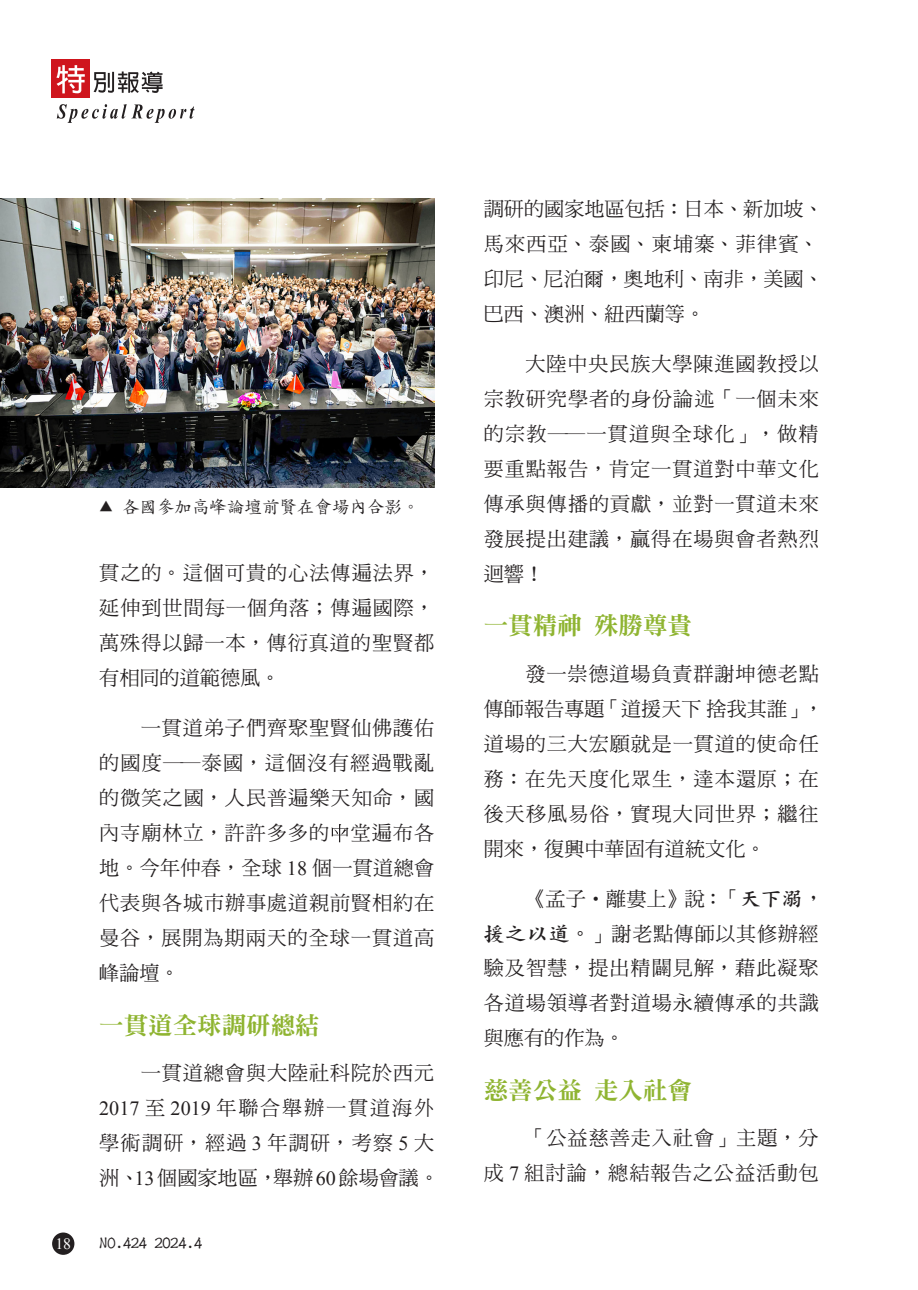
<style>
.page{position:relative;width:918px;height:1290px;background:#fff}
.page>*{position:absolute;margin:0;border:0;box-sizing:border-box;transform-origin:0 0}
._03_內文樣式{font:24.5px "DF Ming Std W9";color:#8fb431}
._03_內文樣式-2{font:20.12px/35px "DF Ming Std W5";letter-spacing:.045em;color:#231f20;text-align:justify}
._03_內文樣式-3{font:20.12px/35px "DF Ming Std W5";color:#231f20}
.照片說明{font:17.5px "DF Kai Shu Std W5";color:#231f20}
.t1{font:700 17.5px "AR Li Shu B5";letter-spacing:-.05em;color:#231f20}
.t2{font:15.75px "Times New Roman";color:#fff}
.s1{font-size:14px}
.s2{font-family:"Times New Roman"}
.s3{font-family:"DF Kai Shu Std W7";font-size:21px}
</style>
<div class="page">
<div style="left:52px;top:1232px;width:22px;height:23px;background:#231f20;border-radius:50%"></div>
<div style="left:51px;top:60px;width:39px;height:38px;background:#cf151d"></div>
<svg style="left:56px;top:65px;width:29px;height:28px"></svg>
<svg style="left:94px;top:71px;width:69px;height:22px"></svg>
<svg style="left:57px;top:104px;width:137px;height:19px"></svg>
<svg style="left:332px;top:824px;width:16px;height:18px"></svg>
<img style="left:0;top:198px;width:434px;height:290px">
<p class="照片說明" style="left:99px;top:497px;width:322px"><span class="s1">▲</span> 各國參加高峰論壇前賢在會場內合影。</p>
<p class="_03_內文樣式-2" style="left:99px;top:555px;width:336px">貫之的。這個可貴的心法傳遍法界，延伸到世間每一個角落；傳遍國際，萬殊得以歸一本，傳衍真道的聖賢都有相同的道範德風。</p>
<p class="_03_內文樣式-2" style="left:99px;top:710px;width:336px;text-indent:42px">一貫道弟子們齊聚聖賢仙佛護佑的國度──泰國，這個沒有經過戰亂的微笑之國，人民普遍樂天知命，國內寺廟林立，許許多多的 堂遍布各地。今年仲春，全球 <span class="s2">18</span> 個一貫道總會代表與各城市辦事處道親前賢相約在曼谷，展開為期兩天的全球一貫道高峰論壇。</p>
<p class="_03_內文樣式" style="left:99px;top:1012px;width:222px">一貫道全球調研總結</p>
<p class="_03_內文樣式-2" style="left:99px;top:1055px;width:341px;text-align:left;text-indent:42px">一貫道總會與大陸社科院於西元<br><span class="s2">2017</span> 至 <span class="s2">2019</span> 年聯合舉辦一貫道海外學術調研，經過 <span class="s2">3</span> 年調研，考察 <span class="s2">5</span> 大洲、<span class="s2">13</span>個國家地區，舉辦<span class="s2">60</span>餘場會議。</p>
<p class="t2" style="left:55px;top:1233px;width:17px">18</p>
<p class="t1" style="left:99px;top:1233px;width:105px">NO.424 2024.4</p>
<p class="_03_內文樣式-3" style="left:484px;top:191px;width:341px">調研的國家地區包括：日本、新加坡、馬來西亞、泰國、柬埔寨、菲律賓、印尼、尼泊爾，奧地利、南非，美國、巴西、澳洲、紐西蘭等。</p>
<p class="_03_內文樣式-2" style="left:484px;top:346px;width:336px;text-indent:42px">大陸中央民族大學陳進國教授以宗教研究學者的身份論述「一個未來的宗教──一貫道與全球化」，做精要重點報告，肯定一貫道對中華文化傳承與傳播的貢獻，並對一貫道未來發展提出建議，贏得在場與會者熱烈迴響！</p>
<p class="_03_內文樣式" style="left:484px;top:612px;width:210px">一貫精神 殊勝尊貴</p>
<p class="_03_內文樣式-2" style="left:484px;top:655px;width:341px;text-align:left;text-indent:42px">發一崇德道場負責群謝坤德老點傳師報告專題「道援天下捨我其誰」，道場的三大宏願就是一貫道的使命任務：在先天度化眾生，達本還原；在後天移風易俗，實現大同世界；繼往開來，復興中華固有道統文化。</p>
<p class="_03_內文樣式-2" style="left:484px;top:881px;width:342px;text-align:left;text-indent:42px">《孟子‧離婁上》說：「<span class="s3">天下溺，援之以道。</span>」謝老點傳師以其修辦經驗及智慧，提出精闢見解，藉此凝聚各道場領導者對道場永續傳承的共識與應有的作為。</p>
<p class="_03_內文樣式" style="left:484px;top:1077px;width:210px">慈善公益 走入社會</p>
<p class="_03_內文樣式-2" style="left:484px;top:1120px;width:336px;text-align:right">「公益慈善走入社會」主題，分<br>成 <span class="s2">7</span> 組討論，總結報告之公益活動包</p>
</div>
